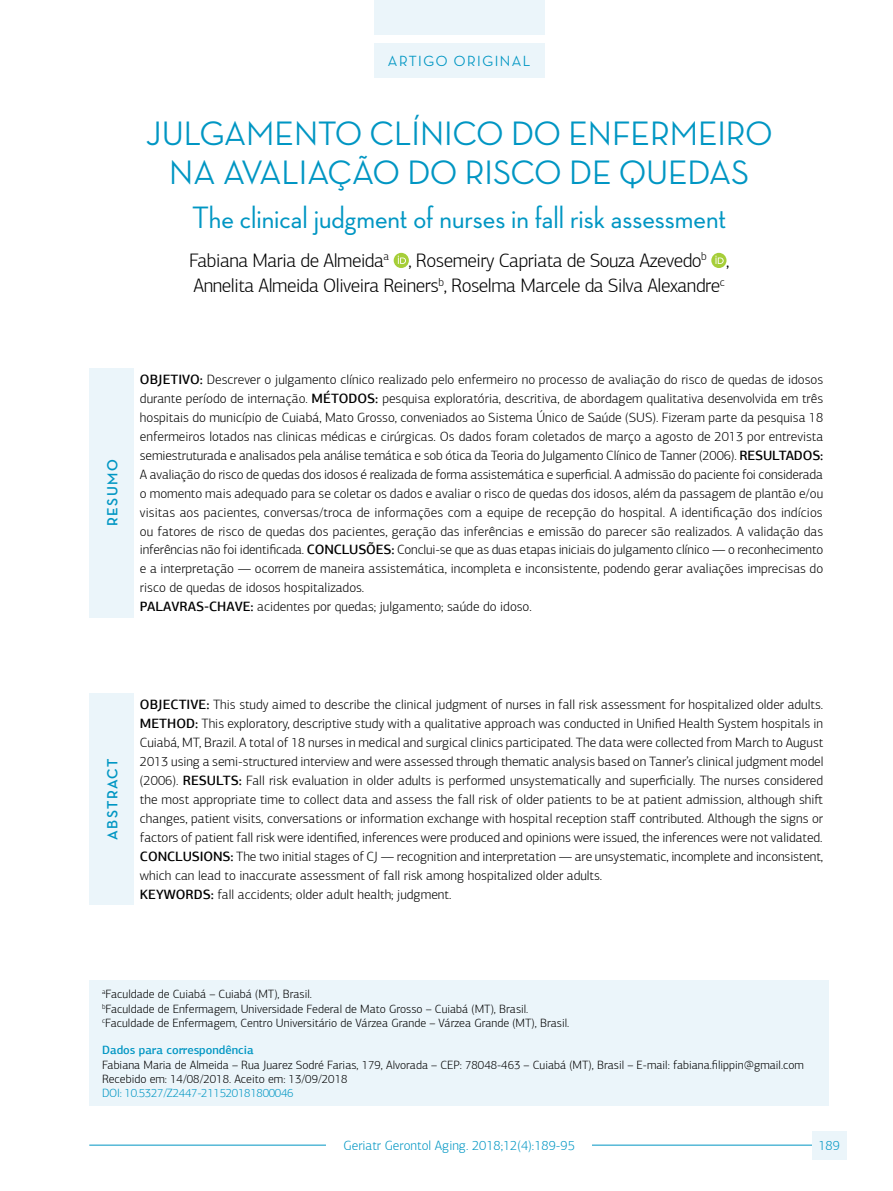
<style>
.page{position:relative;width:893px;height:1191px;background:#fff}
.page>*{position:absolute;margin:0;border:0;box-sizing:border-box;transform-origin:0 0}
.t1{font:500 34.5px/39px "Neutra Disp";color:#0096c3;text-align:center}
.t2{font:500 31.5px "Neutra Disp";color:#0096c3}
.t3{font:300 19.5px/25.5px "PF Agora Sans Pro";letter-spacing:-.025em;color:#000}
.t4{font:500 15px "Neutra Disp";letter-spacing:.1em;color:#0096c3}
.t5{font:700 15px "Neutra Disp";letter-spacing:.1em;color:#0096c3}
.t6{font:300 13.5px/18.9px "PF Agora Sans Pro";color:#000}
.t7{font:300 13.5px "PF Agora Sans Pro";color:#0096c3}
.t8{font:300 12px/14.4px "PF Agora Sans Pro";color:#000}
.t9{font:300 12px "PF Agora Sans Pro";letter-spacing:-.02em;color:#0096c3}
.t10{font:500 12px "PF Agora Sans Pro";color:#0096c3}
.s1{font-weight:500}
</style>
<div class="page">
<hr style="left:89px;top:1144px;width:740px;height:1px;background:#0096c3">
<div style="left:812px;top:1130px;width:34px;height:29px;background:#ebf5fa"></div>
<div style="left:374px;top:43px;width:170px;height:34px;background:#ebf5fa"></div>
<div style="left:374px;top:0;width:170px;height:35px;background:#ebf5fa"></div>
<div style="left:89px;top:980px;width:740px;height:126px;background:#ebf5fa"></div>
<svg style="left:394px;top:253px;width:15px;height:15px"></svg>
<svg style="left:398px;top:256px;width:8px;height:8px"></svg>
<div style="left:711px;top:253px;width:15px;height:15px;background:#a6ce39;border-radius:50%"></div>
<svg style="left:715px;top:256px;width:9px;height:8px"></svg>
<div style="left:89px;top:368px;width:45px;height:249px;background:#ebf5fa"></div>
<div style="left:89px;top:693px;width:45px;height:211px;background:#ebf5fa"></div>
<div style="left:327px;top:1133px;width:265px;height:23px;background:#fff"></div>
<p class="t4" style="left:388px;top:53px;width:144px">ARTIGO ORIGINAL</p>
<h1 class="t1" style="left:146px;top:114px;width:628px">JULGAMENTO CLÍNICO DO ENFERMEIRO<br>NA AVALIAÇÃO DO RISCO DE QUEDAS</h1>
<h2 class="t2" style="left:192px;top:200px;width:536px">The clinical judgment of nurses in fall risk assessment</h2>
<h3 class="t3" style="left:189px;top:247px;width:542px">Fabiana Maria de Almeida<sup>a</sup> , Rosemeiry Capriata de Souza Azevedo<sup>b</sup> ,<br>Annelita Almeida Oliveira Reiners<sup>b</sup>, Roselma Marcele da Silva Alexandre<sup>c</sup></h3>
<p class="t5" style="left:104px;top:526px;width:68px;rotate:-90deg">RESUMO</p>
<p class="t6" style="left:140px;top:370px;width:685px"><span class="s1">OBJETIVO:</span> Descrever o julgamento clínico realizado pelo enfermeiro no processo de avaliação do risco de quedas de idosos durante período de internação. <span class="s1">MÉTODOS:</span> pesquisa exploratória, descritiva, de abordagem qualitativa desenvolvida em três hospitais do município de Cuiabá, Mato Grosso, conveniados ao Sistema Único de Saúde (SUS). Fizeram parte da pesquisa 18 enfermeiros lotados nas clinicas médicas e cirúrgicas. Os dados foram coletados de março a agosto de 2013 por entrevista semiestruturada e analisados pela análise temática e sob ótica da Teoria do Julgamento Clínico de Tanner (2006). <span class="s1">RESULTADOS:<br></span>A avaliação do risco de quedas dos idosos é realizada de forma assistemática e superficial. A admissão do paciente foi considerada o momento mais adequado para se coletar os dados e avaliar o risco de quedas dos idosos, além da passagem de plantão e/ou visitas aos pacientes, conversas/troca de informações com a equipe de recepção do hospital. A identificação dos indícios ou fatores de risco de quedas dos pacientes, geração das inferências e emissão do parecer são realizados. A validação das inferências não foi identificada. <span class="s1">CONCLUSÕES:</span> Conclui-se que as duas etapas iniciais do julgamento clínico — o reconhecimento e a interpretação — ocorrem de maneira assistemática, incompleta e inconsistente, podendo gerar avaliações imprecisas do risco de quedas de idosos hospitalizados.<br><span class="s1">PALAVRAS-CHAVE:</span> acidentes por quedas; julgamento; saúde do idoso.</p>
<p class="t5" style="left:104px;top:839px;width:83px;rotate:-90deg">ABSTRACT</p>
<p class="t6" style="left:140px;top:695px;width:685px"><span class="s1">OBJECTIVE:</span> This study aimed to describe the clinical judgment of nurses in fall risk assessment for hospitalized older adults.<br><span class="s1">METHOD:</span> This exploratory, descriptive study with a qualitative approach was conducted in Unified Health System hospitals in Cuiabá, MT, Brazil. A total of 18 nurses in medical and surgical clinics participated. The data were collected from March to August 2013 using a semi-structured interview and were assessed through thematic analysis based on Tanner’s clinical judgment model (2006). <span class="s1">RESULTS:</span> Fall risk evaluation in older adults is performed unsystematically and superficially. The nurses considered the most appropriate time to collect data and assess the fall risk of older patients to be at patient admission, although shift changes, patient visits, conversations or information exchange with hospital reception staff contributed. Although the signs or factors of patient fall risk were identified, inferences were produced and opinions were issued, the inferences were not validated.<br><span class="s1">CONCLUSIONS:</span> The two initial stages of CJ — recognition and interpretation — are unsystematic, incomplete and inconsistent, which can lead to inaccurate assessment of fall risk among hospitalized older adults.<br><span class="s1">KEYWORDS:</span> fall accidents; older adult health; judgment.</p>
<p class="t8" style="left:102px;top:987px;width:469px"><sup>a</sup>Faculdade de Cuiabá – Cuiabá (MT), Brasil.<br><sup>b</sup>Faculdade de Enfermagem, Universidade Federal de Mato Grosso – Cuiabá (MT), Brasil. <sup>c</sup>Faculdade de Enfermagem, Centro Universitário de Várzea Grande – Várzea Grande (MT), Brasil.</p>
<p class="t10" style="left:102px;top:1042px;width:153px">Dados para correspondência</p>
<p class="t8" style="left:102px;top:1057px;width:703px">Fabiana Maria de Almeida – Rua Juarez Sodré Farias, 179, Alvorada – CEP: 78048-463 – Cuiabá (MT), Brasil – E-mail: fabiana.filippin@gmail.com<br>Recebido em: 14/08/2018. Aceito em: 13/09/2018</p>
<p class="t9" style="left:102px;top:1086px;width:193px">DOI: 10.5327/Z2447-211520181800046</p>
<p class="t7" style="left:340px;top:1137px;width:240px">Geriatr Gerontol Aging. 2018;12(4):189-195</p>
<p class="t7" style="left:818px;top:1137px;width:23px">189</p>
<p class="t7" style="left:344px;top:1137px;width:233px">Geriatr Gerontol Aging. 2018;12(4):189-95</p>
</div>
